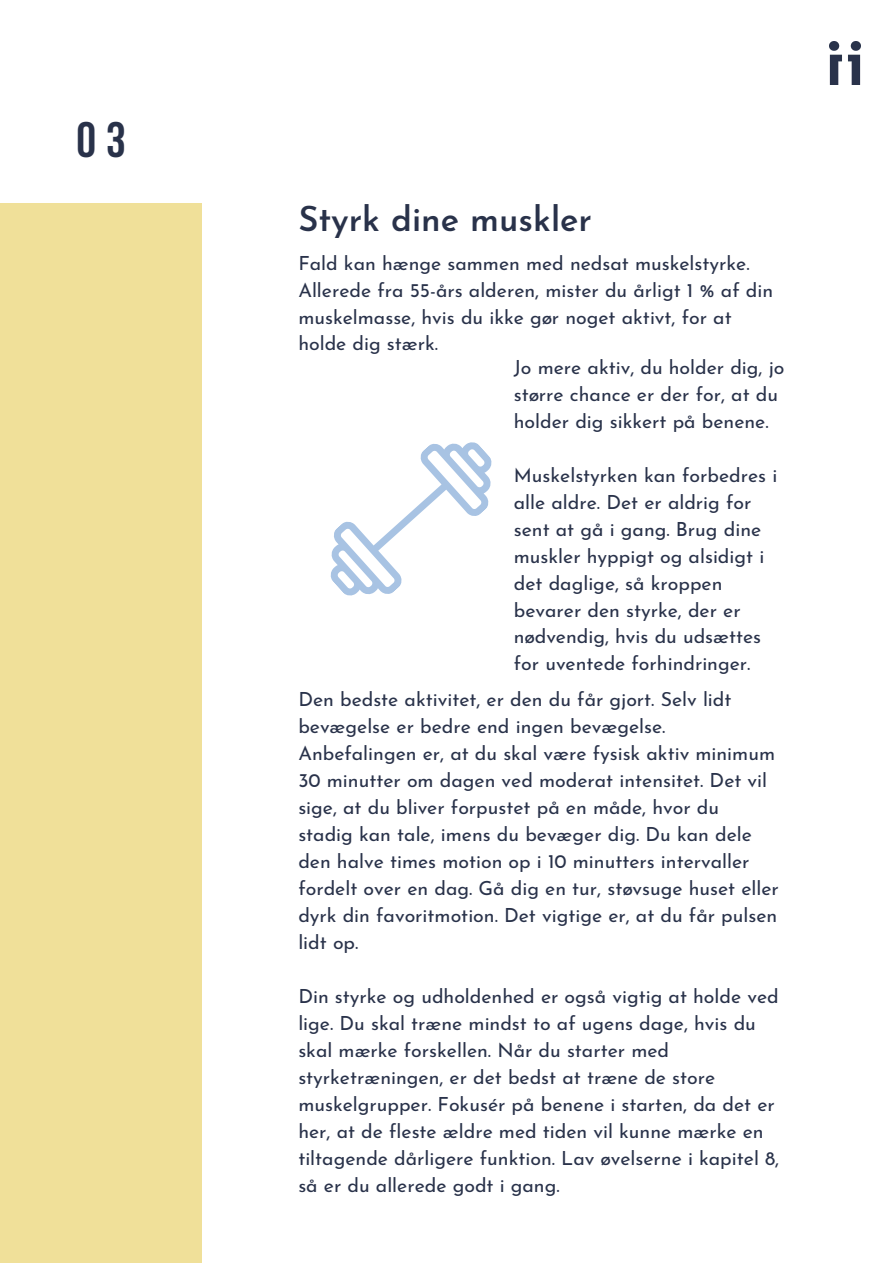
<style>
.page{position:relative;width:893px;height:1264px;background:#fff}
.page>*{position:absolute;margin:0;border:0;box-sizing:border-box;transform-origin:0 0}
.t1{font:700 49.65px "Bebas Neue";color:#29324a}
.t2{font:600 34.5px "Josefin Sans";color:#29324a}
.t3{font:19.5px/27px "Josefin Sans";color:#29324a}
</style>
<div class="page">
<div style="left:0;top:203px;width:201px;height:1059px;background:#f0e099"></div>
<img style="left:829px;top:41px;width:31px;height:43px">
<svg style="left:330px;top:442px;width:162px;height:154px"></svg>
<h1 class="t1" style="left:76px;top:120px;width:51px">03</h1>
<h2 class="t2" style="left:298px;top:205px;width:295px">Styrk dine muskler</h2>
<p class="t3" style="left:298px;top:251px;width:476px">Fald kan hænge sammen med nedsat muskelstyrke.<br>Allerede fra 55-års alderen, mister du årligt 1 % af din muskelmasse, hvis du ikke gør noget aktivt, for at holde dig stærk.</p>
<p class="t3" style="left:514px;top:355px;width:272px">Jo mere aktiv, du holder dig, jo større chance er der for, at du holder dig sikkert på benene.</p>
<p class="t3" style="left:514px;top:463px;width:265px">Muskelstyrken kan forbedres i alle aldre. Det er aldrig for sent at gå i gang. Brug dine muskler hyppigt og alsidigt i det daglige, så kroppen bevarer den styrke, der er nødvendig, hvis du udsættes for uventede forhindringer.</p>
<p class="t3" style="left:298px;top:687px;width:482px">Den bedste aktivitet, er den du får gjort. Selv lidt bevægelse er bedre end ingen bevægelse.<br>Anbefalingen er, at du skal være fysisk aktiv minimum 30 minutter om dagen ved moderat intensitet. Det vil sige, at du bliver forpustet på en måde, hvor du<br>stadig kan tale, imens du bevæger dig. Du kan dele den halve times motion op i 10 minutters intervaller fordelt over en dag. Gå dig en tur, støvsuge huset eller dyrk din favoritmotion. Det vigtige er, at du får pulsen lidt op.</p>
<p class="t3" style="left:298px;top:984px;width:482px">Din styrke og udholdenhed er også vigtig at holde ved lige. Du skal træne mindst to af ugens dage, hvis du skal mærke forskellen. Når du starter med styrketræningen, er det bedst at træne de store muskelgrupper. Fokusér på benene i starten, da det er her, at de fleste ældre med tiden vil kunne mærke en tiltagende dårligere funktion. Lav øvelserne i kapitel 8, så er du allerede godt i gang.</p>
</div>
